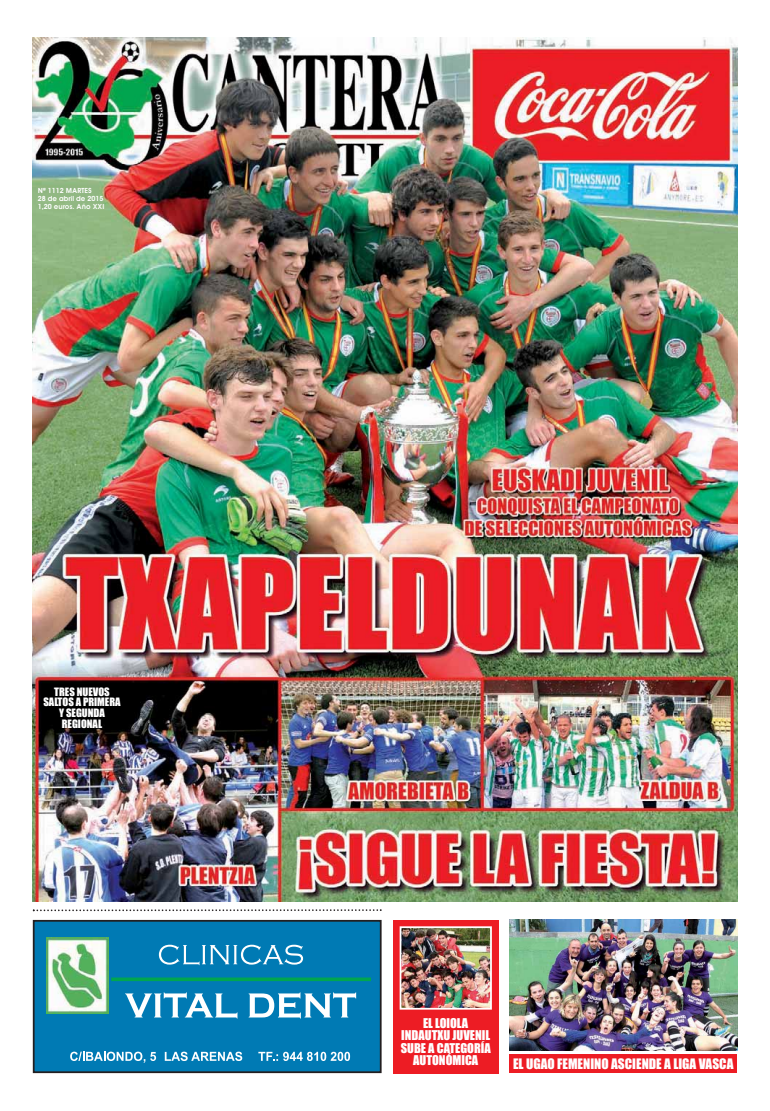
<style>
.page{position:relative;width:770px;height:1111px;background:#fff}
.page>*{position:absolute;margin:0;border:0;box-sizing:border-box;transform-origin:0 0}
.t1{font:13.4px "Impact";color:#fff}
.t2{font:12.5px/12.5px "Impact";color:#fff;text-align:center}
.t3{font:10.7px/10.7px "Impact";color:#fff;text-align:center}
.t4{font:600 7.1px/8px "Avant Garde";color:#fff}
</style>
<div class="page">
<img style="left:33px;top:38px;width:704px;height:863px">
<div style="left:393px;top:919px;width:105px;height:153px;background:#ed1c24"></div>
<div style="left:509px;top:1053px;width:228px;height:19px;background:#ed1c24"></div>
<svg style="left:33px;top:909px;width:348px;height:1px"></svg>
<div style="left:34px;top:920px;width:346px;height:151px;background:#007ab4"></div>
<svg style="left:125px;top:992px;width:112px;height:26px"></svg>
<svg style="left:249px;top:992px;width:107px;height:26px"></svg>
<svg style="left:159px;top:944px;width:144px;height:20px"></svg>
<svg style="left:258px;top:1051px;width:92px;height:9px"></svg>
<svg style="left:165px;top:1051px;width:77px;height:9px"></svg>
<svg style="left:70px;top:1051px;width:86px;height:11px"></svg>
<hr style="left:111px;top:977px;width:260px;height:3px;background:#00a650">
<img style="left:47px;top:937px;width:61px;height:76px">
<div style="left:33px;top:919px;width:348px;height:153px;border:2px solid #231f20"></div>
<img style="left:509px;top:919px;width:228px;height:131px">
<img style="left:402px;top:929px;width:87px;height:77px">
<div style="left:399px;top:926px;width:93px;height:83px;border:2px solid #fff"></div>
<p class="t4" style="left:38px;top:187px;width:68px">Nª 1112 MARTES<br>28 de abril de 2015<br>1,20 euros. Año XXI</p>
<p class="t3" style="left:43px;top:686px;width:79px">TRES NUEVOS<br>SALTOS A PRIMERA<br>Y SEGUNDA<br>REGIONAL</p>
<p class="t2" style="left:401px;top:1017px;width:91px">EL LOIOLA<br>INDAUTXU JUVENIL<br>SUBE A CATEGORÍA<br>AUTONÓMICA</p>
<p class="t1" style="left:513px;top:1058px;width:222px">EL UGAO FEMENINO ASCIENDE A LIGA VASCA</p>
</div>
